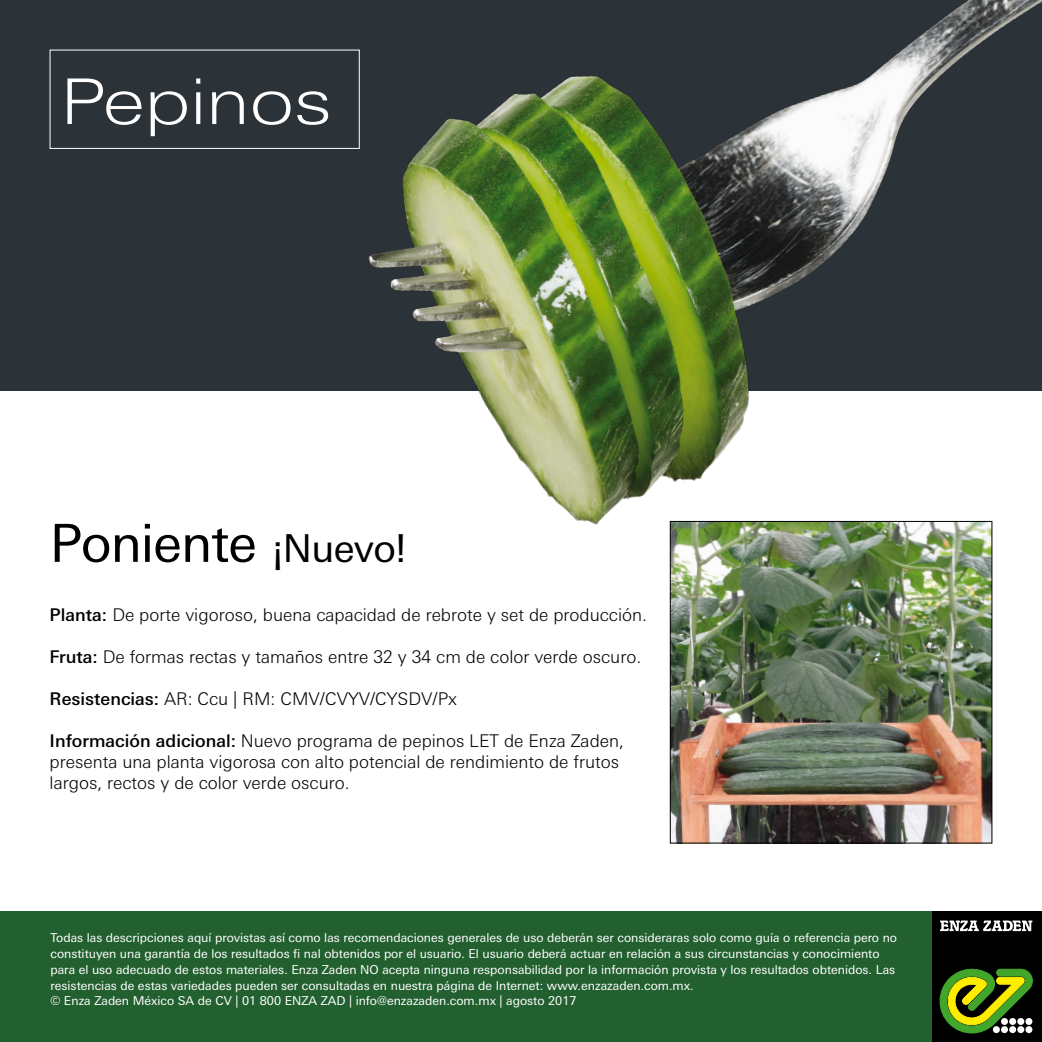
<style>
.page{position:relative;width:1042px;height:1042px;background:#fff}
.page>*{position:absolute;margin:0;border:0;box-sizing:border-box;transform-origin:0 0}
.t1{font:300 63px "Linotype Univers Extd";color:#fff}
.t2{font:52.5px "Linotype Univers Basic";letter-spacing:-.02em;color:#000}
.t3{font:300 17.5px/21px "Linotype Univers Basic";color:#000}
.t4{font:12.25px/15.8px "Linotype Univers Basic";color:#fff}
.s1{font-size:38.5px}
.s2{font-weight:500}
</style>
<div class="page">
<div style="left:0;top:0;width:1042px;height:391px;background:#2b3238"></div>
<div style="left:0;top:912px;width:1042px;height:130px;background:#236030"></div>
<img style="left:672px;top:720px;width:318px;height:121px">
<img style="left:99px;top:0;width:943px;height:720px">
<div style="left:50px;top:50px;width:310px;height:99px;border:1px solid #fff"></div>
<div style="left:932px;top:912px;width:110px;height:130px;background:#000"></div>
<svg style="left:939px;top:968px;width:94px;height:65px"></svg>
<svg style="left:940px;top:920px;width:92px;height:11px"></svg>
<h1 class="t1" style="left:60px;top:65px;width:272px">Pepinos</h1>
<h2 class="t2" style="left:50px;top:513px;width:359px">Poniente <span class="s1">¡Nuevo!</span></h2>
<h3 class="t3" style="left:50px;top:604px;width:599px"><span class="s2">Planta:</span> De porte vigoroso, buena capacidad de rebrote y set de producción.</h3>
<h3 class="t3" style="left:50px;top:646px;width:593px"><span class="s2">Fruta:</span> De formas rectas y tamaños entre 32 y 34 cm de color verde oscuro.</h3>
<h3 class="t3" style="left:50px;top:688px;width:409px"><span class="s2">Resistencias:</span> AR: Ccu | RM: CMV/CVYV/CYSDV/Px</h3>
<h3 class="t3" style="left:50px;top:730px;width:576px"><span class="s2">Información adicional:</span> Nuevo programa de pepinos LET de Enza Zaden, presenta una planta vigorosa con alto potencial de rendimiento de frutos largos, rectos y de color verde oscuro.</h3>
<p class="t4" style="left:50px;top:930px;width:848px">Todas las descripciones aquí provistas así como las recomendaciones generales de uso deberán ser consideraras solo como guía o referencia pero no constituyen una garantía de los resultados fi nal obtenidos por el usuario. El usuario deberá actuar en relación a sus circunstancias y conocimiento para el uso adecuado de estos materiales. Enza Zaden NO acepta ninguna responsabilidad por la información provista y los resultados obtenidos. Las resistencias de estas variedades pueden ser consultadas en nuestra página de Internet: www.enzazaden.com.mx.<br>© Enza Zaden México SA de CV | 01 800 ENZA ZAD | info@enzazaden.com.mx | agosto 2017</p>
</div>
